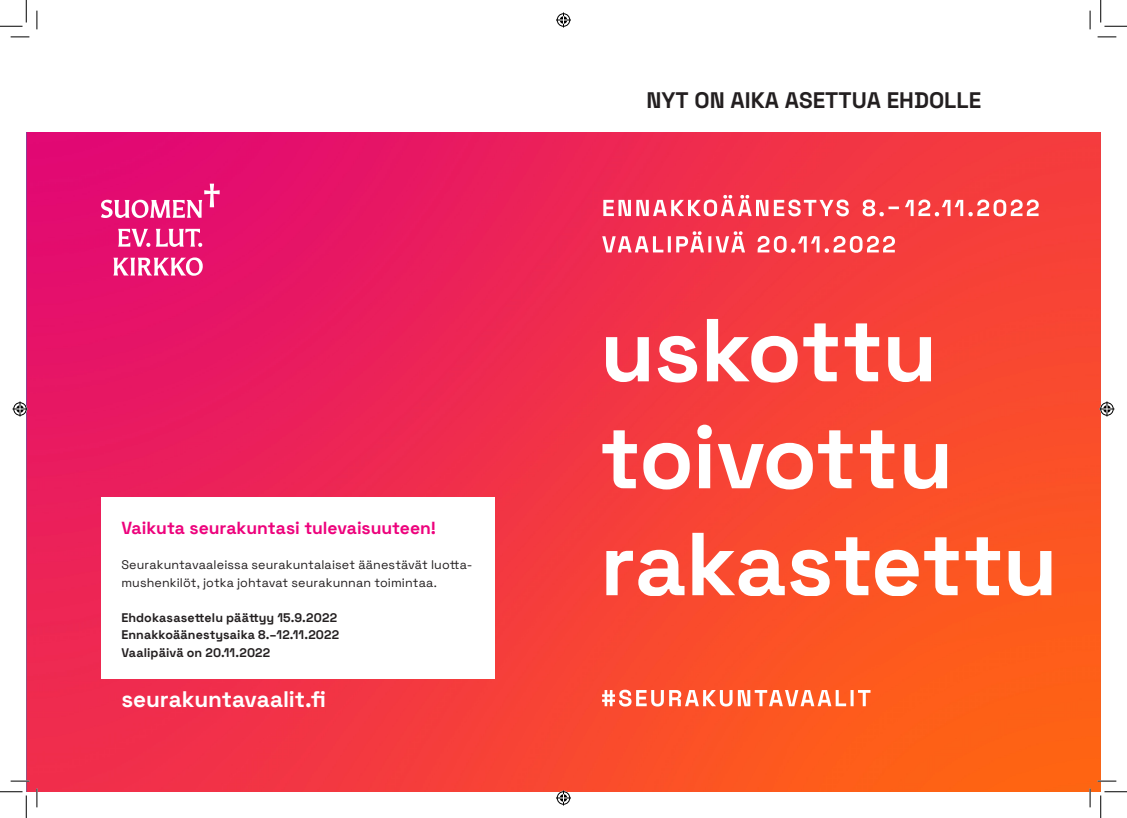
<style>
.page{position:relative;width:1127px;height:818px;background:#fff}
.page>*{position:absolute;margin:0;border:0;box-sizing:border-box;transform-origin:0 0}
.t1{font:700 22.5px "Space Grotesk";color:#231f20}
.t2{font:700 22.5px "Space Grotesk";letter-spacing:-.005em;color:#fff}
.Kappaletyyli_1{font:700 17.5px "Space Grotesk";letter-spacing:-.005em;color:#ed027c}
.leipis{font:12.5px/17.5px "Space Grotesk";letter-spacing:.01em;color:#231f20}
.leipis-2{font:700 12.5px "Space Grotesk";letter-spacing:.01em;color:#231f20}
</style>
<div class="page">
<img style="left:26px;top:132px;width:1074px;height:660px">
<div style="left:101px;top:497px;width:393px;height:181px;background:#fff"></div>
<svg style="left:113px;top:257px;width:90px;height:19px"></svg>
<svg style="left:118px;top:229px;width:84px;height:18px"></svg>
<svg style="left:101px;top:184px;width:118px;height:34px"></svg>
<svg style="left:606px;top:533px;width:445px;height:63px"></svg>
<svg style="left:602px;top:425px;width:344px;height:64px"></svg>
<svg style="left:606px;top:319px;width:324px;height:64px"></svg>
<svg style="left:602px;top:690px;width:268px;height:16px"></svg>
<svg style="left:602px;top:231px;width:292px;height:21px"></svg>
<svg style="left:603px;top:195px;width:435px;height:21px"></svg>
<svg style="left:11px;top:36px;width:18px;height:2px"></svg>
<svg style="left:1097px;top:36px;width:18px;height:2px"></svg>
<svg style="left:11px;top:780px;width:18px;height:2px"></svg>
<svg style="left:1097px;top:780px;width:18px;height:2px"></svg>
<svg style="left:36px;top:11px;width:2px;height:18px"></svg>
<svg style="left:36px;top:788px;width:2px;height:19px"></svg>
<svg style="left:1089px;top:11px;width:1px;height:18px"></svg>
<svg style="left:1088px;top:788px;width:2px;height:19px"></svg>
<svg style="left:0;top:0;width:27px;height:27px"></svg>
<svg style="left:0;top:791px;width:27px;height:27px"></svg>
<svg style="left:1100px;top:0;width:26px;height:27px"></svg>
<svg style="left:1100px;top:791px;width:26px;height:27px"></svg>
<svg style="left:556px;top:13px;width:15px;height:15px"></svg>
<svg style="left:556px;top:790px;width:15px;height:15px"></svg>
<svg style="left:13px;top:401px;width:15px;height:15px"></svg>
<svg style="left:1099px;top:401px;width:15px;height:15px"></svg>
<p class="Kappaletyyli_1" style="left:121px;top:515px;width:316px">Vaikuta seurakuntasi tulevaisuuteen!</p>
<p class="leipis" style="left:121px;top:555px;width:352px">Seurakuntavaaleissa seurakuntalaiset äänestävät luotta&shy;mushenkilöt, jotka johtavat seurakunnan toimintaa.</p>
<p class="leipis-2" style="left:121px;top:608px;width:217px">Ehdokasasettelu päättyy 15.9.2022</p>
<p class="leipis-2" style="left:121px;top:626px;width:219px">Ennakkoäänestysaika 8.–12.11.2022</p>
<p class="leipis-2" style="left:121px;top:643px;width:150px">Vaalipäivä on 20.11.2022</p>
<p class="t2" style="left:121px;top:682px;width:206px">seurakuntavaalit.fi</p>
<p class="t1" style="left:646px;top:84px;width:336px">NYT ON AIKA ASETTUA EHDOLLE</p>
</div>
